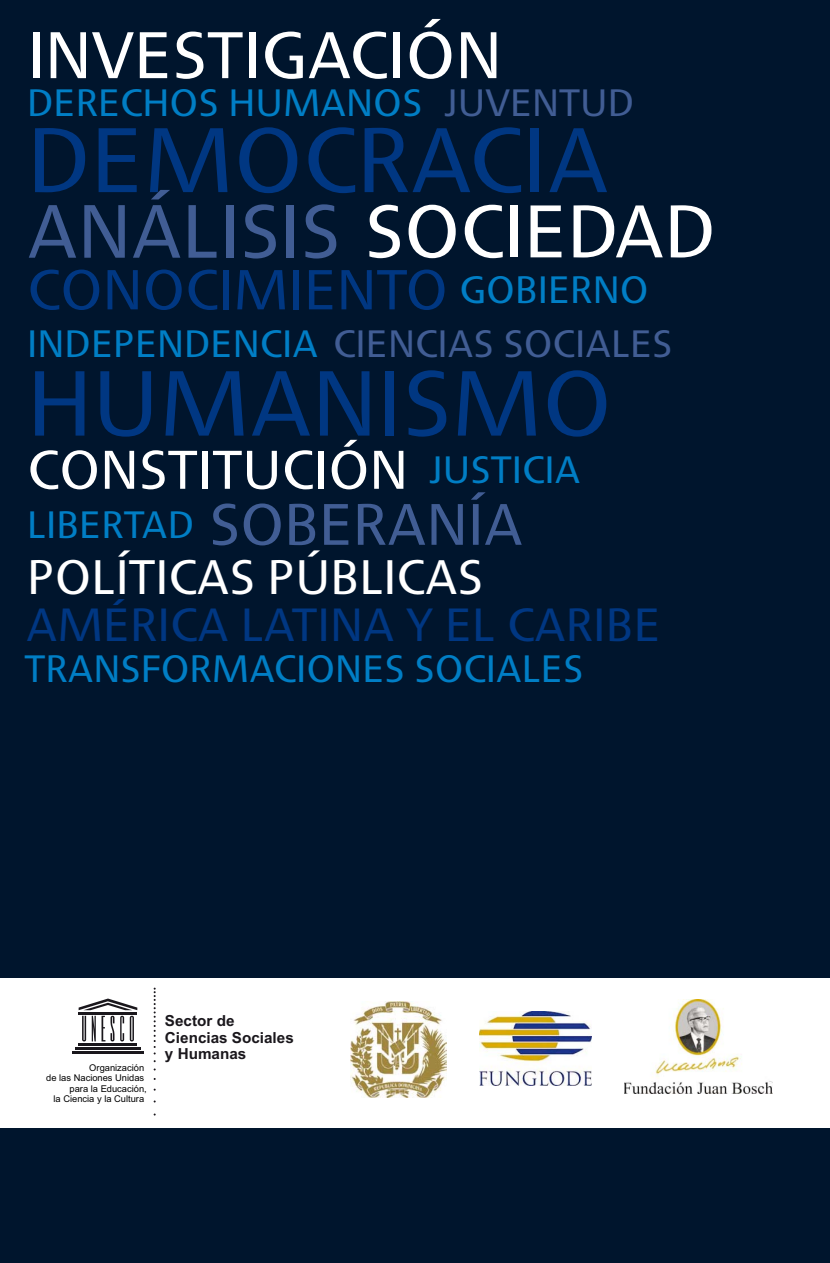
<style>
.page{position:relative;width:830px;height:1263px;background:#fff}
.page>*{position:absolute;margin:0;border:0;box-sizing:border-box;transform-origin:0 0}
.t1{font:94.65px "Cisalpin LT Std";color:#003782}
.t2{font:93.9px "Cisalpin LT Std";color:#003782}
.t3{font:77.25px "Cisalpin LT Std";color:#415d94}
.t4{font:67.5px "Cisalpin LT Std";color:#fff}
.t5{font:59.85px "Cisalpin LT Std";color:#415d94}
.t6{font:57.75px "Cisalpin LT Std";color:#003782}
.t7{font:55.8px "Cisalpin LT Std";color:#fff}
.t8{font:49.65px "Cisalpin LT Std";color:#fff}
.t9{font:47.7px "Cisalpin LT Std";color:#003782}
.t10{font:39.15px "Cisalpin LT Std";color:#007ec5}
.t11{font:39.15px "Cisalpin LT Std";color:#415d94}
.t12{font:700 15.3px/16px "Arial";color:#1a171c}
.t13{font:9.3px/10.2px "Arial";color:#000;text-align:right}
.s1{color:#415d94}
.s2{font-size:76.35px;color:#fff}
.s3{font-size:39.15px;color:#007ec5}
.s4{color:#007ec5}
</style>
<div class="page">
<div style="left:0;top:0;width:829px;height:1263px;background:#00152d"></div>
<div style="left:0;top:978px;width:829px;height:149px;background:#fff"></div>
<svg style="left:153px;top:988px;width:2px;height:66px"></svg>
<hr style="left:79px;top:1043px;width:58px;height:2px;background:#1a171c">
<hr style="left:75px;top:1047px;width:65px;height:2px;background:#1a171c">
<hr style="left:72px;top:1051px;width:72px;height:3px;background:#1a171c">
<hr style="left:79px;top:1012px;width:58px;height:2px;background:#1a171c">
<svg style="left:79px;top:999px;width:58px;height:11px"></svg>
<svg style="left:82px;top:1016px;width:4px;height:25px"></svg>
<svg style="left:120px;top:1016px;width:4px;height:25px"></svg>
<svg style="left:130px;top:1016px;width:4px;height:25px"></svg>
<svg style="left:92px;top:1016px;width:22px;height:25px"></svg>
<img style="left:350px;top:1001px;width:96px;height:96px">
<img style="left:479px;top:1012px;width:111px;height:73px">
<img style="left:624px;top:999px;width:147px;height:95px">
<h3 class="t4" style="left:27px;top:30px;width:476px">INVESTIGACIÓN</h3>
<h3 class="t10" style="left:27px;top:88px;width:608px">DERECHOS HUMANOS <span class="s1">JUVENTUD</span></h3>
<h2 class="t2" style="left:27px;top:125px;width:583px">DEMOCRACIA</h2>
<h3 class="t3" style="left:27px;top:203px;width:690px">ANÁLISIS <span class="s2">SOCIEDAD</span></h3>
<h3 class="t6" style="left:27px;top:268px;width:622px">CONOCIMIENTO <span class="s3">GOBIERNO</span></h3>
<h3 class="t11" style="left:27px;top:329px;width:646px"><span class="s4">INDEPENDENCIA</span> CIENCIAS SOCIALES</h3>
<h1 class="t1" style="left:27px;top:368px;width:586px">HUMANISMO</h1>
<h3 class="t7" style="left:27px;top:449px;width:554px">CONSTITUCIÓN <span class="s3">JUSTICIA</span></h3>
<h3 class="t5" style="left:27px;top:502px;width:497px"><span class="s3">LIBERTAD</span> SOBERANÍA</h3>
<h3 class="t8" style="left:27px;top:558px;width:457px">POLÍTICAS PÚBLICAS</h3>
<h3 class="t9" style="left:26px;top:607px;width:635px">AMÉRICA LATINA Y EL CARIBE</h3>
<h3 class="t10" style="left:24px;top:654px;width:560px">TRANSFORMACIONES SOCIALES</h3>
<p class="t13" style="left:46px;top:1064px;width:102px">Organización<br>de las Naciones Unidas para la Educación,<br>la Ciencia y la Cultura</p>
<h3 class="t12" style="left:165px;top:1013px;width:130px">Sector de<br>Ciencias Sociales y Humanas</h3>
</div>
